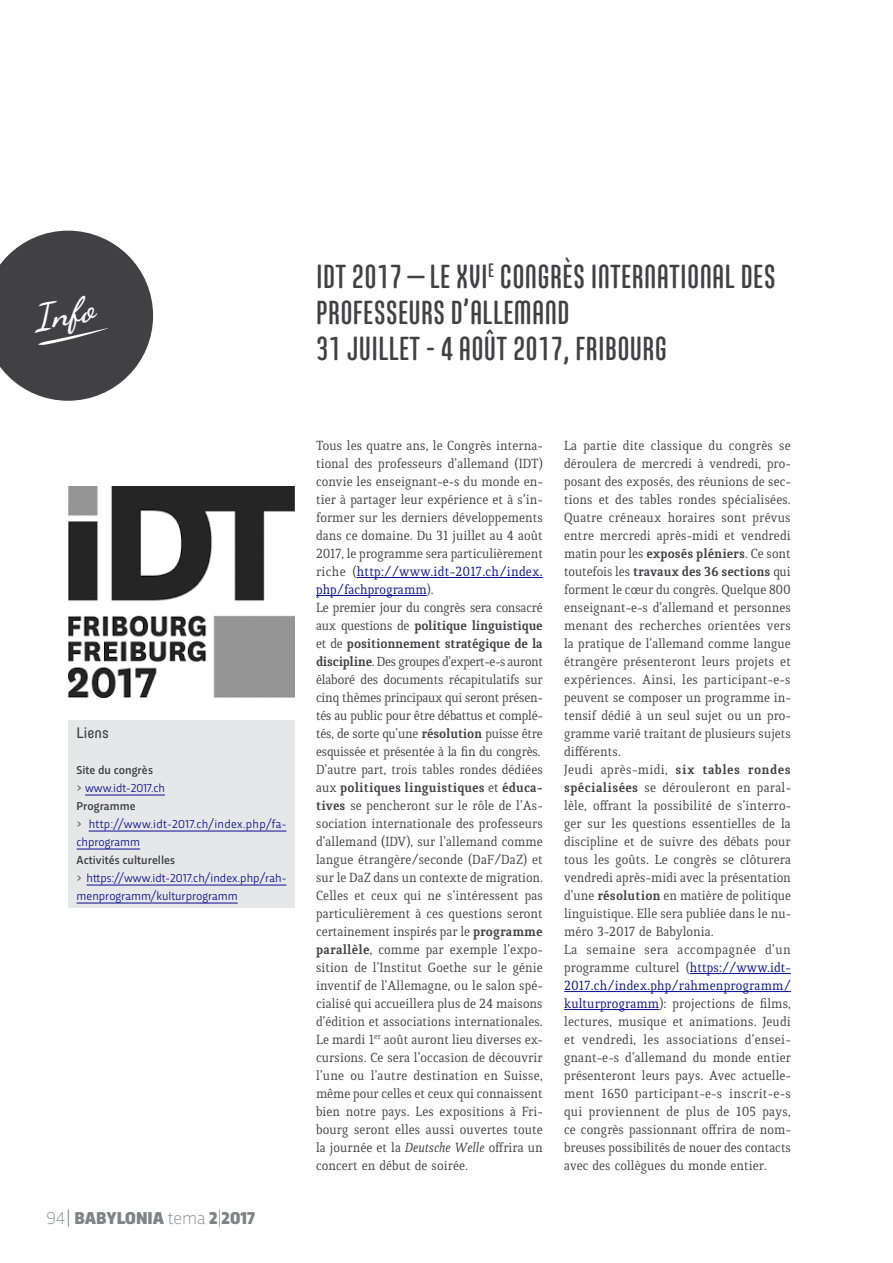
<style>
.page{position:relative;width:893px;height:1263px;background:#fff}
.page>*{position:absolute;margin:0;border:0;box-sizing:border-box;transform-origin:0 0}
.t1{font:italic 700 35.4px "Dancing Script";color:#fff}
.t2{font:500 33px/36px "Core Mellow 59 Cp";letter-spacing:.01em;color:#414042}
.t3{font:900 18px "Trasandina";color:#808285}
.t4{font:15px "Core Mellow 45";color:#414042}
.t5{font:14.25px/18px "Quiroga Serif Pro";color:#414042}
.t6{font:12px/18px "Trasandina";color:#090f90}
.s1{font-weight:500;color:#414042}
.s2{color:#414042}
.s3{font-weight:200}
.s4{font-weight:300}
.s5{color:#090f90}
.s6{font-weight:700}
.s7{font-style:italic}
</style>
<div class="page">
<svg style="left:0;top:231px;width:153px;height:170px"></svg>
<hr style="left:357px;top:577px;width:186px;height:1px;background:#090f90">
<hr style="left:316px;top:595px;width:111px;height:1px;background:#090f90">
<hr style="left:690px;top:973px;width:101px;height:1px;background:#090f90">
<hr style="left:564px;top:991px;width:227px;height:1px;background:#090f90">
<hr style="left:564px;top:1009px;width:95px;height:1px;background:#090f90">
<div style="left:68px;top:720px;width:227px;height:188px;background:#e6e7e8"></div>
<hr style="left:85px;top:795px;width:80px;height:1px;background:#090f90">
<hr style="left:89px;top:831px;width:197px;height:1px;background:#090f90">
<hr style="left:77px;top:849px;width:63px;height:1px;background:#090f90">
<hr style="left:86px;top:885px;width:200px;height:1px;background:#090f90">
<hr style="left:77px;top:903px;width:161px;height:1px;background:#090f90">
<img style="left:68px;top:486px;width:227px;height:211px">
<h1 class="t1" style="left:30px;top:297px;width:62px;rotate:-10deg">Info</h1>
<p class="t4" style="left:77px;top:722px;width:34px">Liens</p>
<p class="t6" style="left:77px;top:760px;width:211px"><span class="s1">Site du congrès<br></span><span class="s2">&gt;</span> www.idt-2017.ch<br><span class="s1">Programme<br></span><span class="s2">&gt;</span> http://www.idt-2017.ch/index.php/fa&shy;chprogramm</p>
<p class="t6" style="left:77px;top:850px;width:211px"><span class="s1">Activités culturelles<br></span><span class="s2">&gt;</span> https://www.idt-2017.ch/index.php/rah&shy;menprogramm/kulturprogramm</p>
<p class="t3" style="left:46px;top:1205px;width:210px"><span class="s3">94</span><span class="s4">|</span> BABYLONIA <span class="s3">tema</span> 2<span class="s3">|</span>2017</p>
<h2 class="t2" style="left:316px;top:257px;width:461px">IDT 2017 – LE XVI<sup>E</sup> CONGRÈS INTERNATIONAL DES<br>PROFESSEURS D’ALLEMAND<br>31 JUILLET - 4 AOÛT 2017, FRIBOURG</h2>
<p class="t5" style="left:316px;top:437px;width:228px">Tous les quatre ans, le Congrès interna&shy;tional des professeurs d’allemand (IDT) convie les enseignant-e-s du monde en&shy;tier à partager leur expérience et à s’in&shy;former sur les derniers développements dans ce domaine. Du 31 juillet au 4 août 2017, le programme sera particulièrement riche (<span class="s5">http://www.idt-2017.ch/index. php/fachprogramm</span>).<br>Le premier jour du congrès sera consacré aux questions de <span class="s6">politique linguistique </span>et de <span class="s6">positionnement stratégique de la discipline</span>. Des groupes d’expert-e-s auront élaboré des documents récapitulatifs sur cinq thèmes principaux qui seront présen&shy;tés au public pour être débattus et complé&shy;tés, de sorte qu’une <span class="s6">résolution</span> puisse être esquissée et présentée à la fin du congrès.<br>D’autre part, trois tables rondes dédiées aux <span class="s6">politiques linguistiques</span> et <span class="s6">éduca&shy;tives</span> se pencheront sur le rôle de l’As&shy;sociation internationale des professeurs d’allemand (IDV), sur l’allemand comme langue étrangère/seconde (DaF/DaZ) et sur le DaZ dans un contexte de migration.<br>Celles et ceux qui ne s’intéressent pas particulièrement à ces questions seront certainement inspirés par le <span class="s6">programme parallèle</span>, comme par exemple l’expo&shy;sition de l’Institut Goethe sur le génie inventif de l’Allemagne, ou le salon spé&shy;cialisé qui accueillera plus de 24 maisons d’édition et associations internationales.<br>Le mardi 1<sup>er</sup> août auront lieu diverses ex&shy;cursions. Ce sera l’occasion de découvrir l’une ou l’autre destination en Suisse, même pour celles et ceux qui connaissent bien notre pays. Les expositions à Fri&shy;bourg seront elles aussi ouvertes toute la journée et la <span class="s7">Deutsche Welle</span> offrira un concert en début de soirée.</p>
<p class="t5" style="left:564px;top:437px;width:228px">La partie dite classique du congrès se déroulera de mercredi à vendredi, pro&shy;posant des exposés, des réunions de sec&shy;tions et des tables rondes spécialisées.<br>Quatre créneaux horaires sont prévus entre mercredi après-midi et vendredi matin pour les <span class="s6">exposés pléniers</span>. Ce sont toutefois les <span class="s6">travaux des 36 sections</span> qui forment le cœur du congrès. Quelque 800 enseignant-e-s d’allemand et personnes menant des recherches orientées vers la pratique de l’allemand comme langue étrangère présenteront leurs projets et expériences. Ainsi, les participant-e-s peuvent se composer un programme in&shy;tensif dédié à un seul sujet ou un pro&shy;gramme varié traitant de plusieurs sujets différents.<br>Jeudi après-midi, <span class="s6">six tables rondes spécialisées</span> se dérouleront en paral&shy;lèle, offrant la possibilité de s’interro&shy;ger sur les questions essentielles de la discipline et de suivre des débats pour tous les goûts. Le congrès se clôturera vendredi après-midi avec la présentation d’une <span class="s6">résolution</span> en matière de politique linguistique. Elle sera publiée dans le nu&shy;méro 3-2017 de Babylonia.<br>La semaine sera accompagnée d’un programme culturel (<span class="s5">https://www.idt-2017.ch/index.php/rahmenprogramm/ kulturprogramm</span>): projections de films, lectures, musique et animations. Jeudi et vendredi, les associations d’ensei&shy;gnant-e-s d’allemand du monde entier présenteront leurs pays. Avec actuelle&shy;ment 1650 participant-e-s inscrit-e-s qui proviennent de plus de 105 pays, ce congrès passionnant offrira de nom&shy;breuses possibilités de nouer des contacts avec des collègues du monde entier.</p>
</div>
